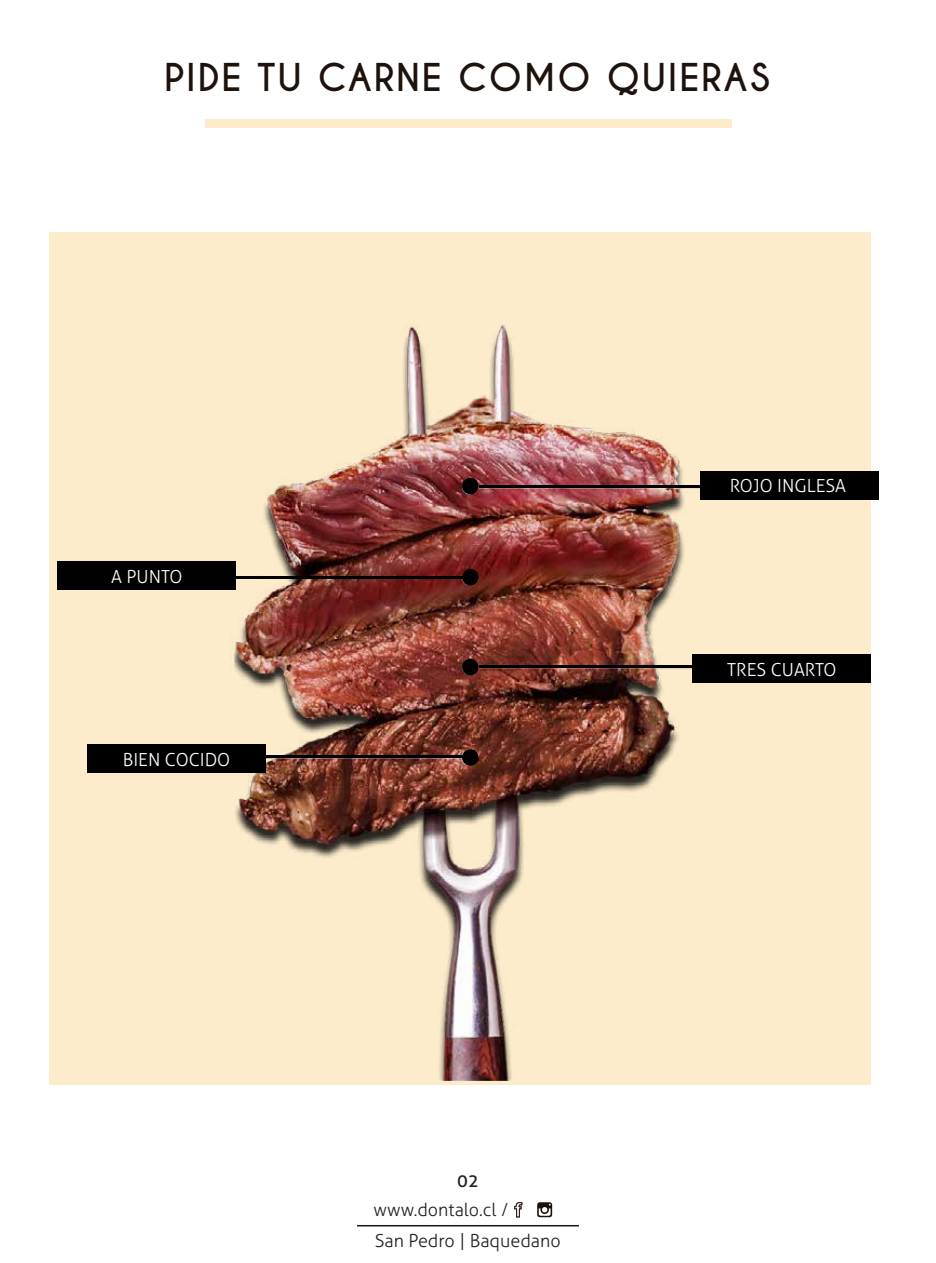
<style>
.page{position:relative;width:936px;height:1263px;background:#fff}
.page>*{position:absolute;margin:0;border:0;box-sizing:border-box;transform-origin:0 0}
.t1{font:700 36px "Caviar Dreams";letter-spacing:.05em;color:#1e120d}
.t2{font:300 18px "Aller";color:#fff}
.t3{font:300 18px/31.2px "Aller";color:#221f1f}
.t4{font:18px "Aller";color:#221f1f}
</style>
<div class="page">
<div style="left:50px;top:232px;width:821px;height:853px;background:#fceccb"></div>
<div style="left:205px;top:119px;width:526px;height:9px;background:#fceccb"></div>
<svg style="left:514px;top:1202px;width:8px;height:15px"></svg>
<svg style="left:537px;top:1202px;width:15px;height:15px"></svg>
<hr style="left:357px;top:1225px;width:222px;height:1px;background:#1e120d">
<img style="left:100px;top:325px;width:745px;height:755px">
<div style="left:700px;top:471px;width:178px;height:28px;background:#000"></div>
<div style="left:58px;top:561px;width:178px;height:29px;background:#000"></div>
<div style="left:692px;top:654px;width:179px;height:29px;background:#000"></div>
<div style="left:462px;top:478px;width:16px;height:16px;background:#000;border-radius:50%"></div>
<div style="left:462px;top:569px;width:16px;height:16px;background:#000;border-radius:50%"></div>
<div style="left:462px;top:658px;width:16px;height:17px;background:#000;border-radius:50%"></div>
<div style="left:462px;top:749px;width:16px;height:17px;background:#000;border-radius:50%"></div>
<hr style="left:478px;top:485px;width:251px;height:3px;background:#000">
<hr style="left:212px;top:576px;width:251px;height:3px;background:#000">
<hr style="left:478px;top:665px;width:251px;height:3px;background:#000">
<hr style="left:212px;top:755px;width:251px;height:3px;background:#000">
<div style="left:87px;top:744px;width:179px;height:28px;background:#000"></div>
<h1 class="t1" style="left:164px;top:55px;width:607px">PIDE TU CARNE COMO QUIERAS</h1>
<p class="t2" style="left:111px;top:566px;width:73px">A PUNTO</p>
<p class="t2" style="left:123px;top:748px;width:109px">BIEN COCIDO</p>
<p class="t4" style="left:457px;top:1170px;width:23px">02</p>
<p class="t3" style="left:373px;top:1194px;width:189px">www.dontalo.cl /<br>San Pedro | Baquedano</p>
<p class="t2" style="left:729px;top:475px;width:118px">ROJO INGLESA</p>
<p class="t2" style="left:727px;top:659px;width:111px">TRES CUARTO</p>
</div>
